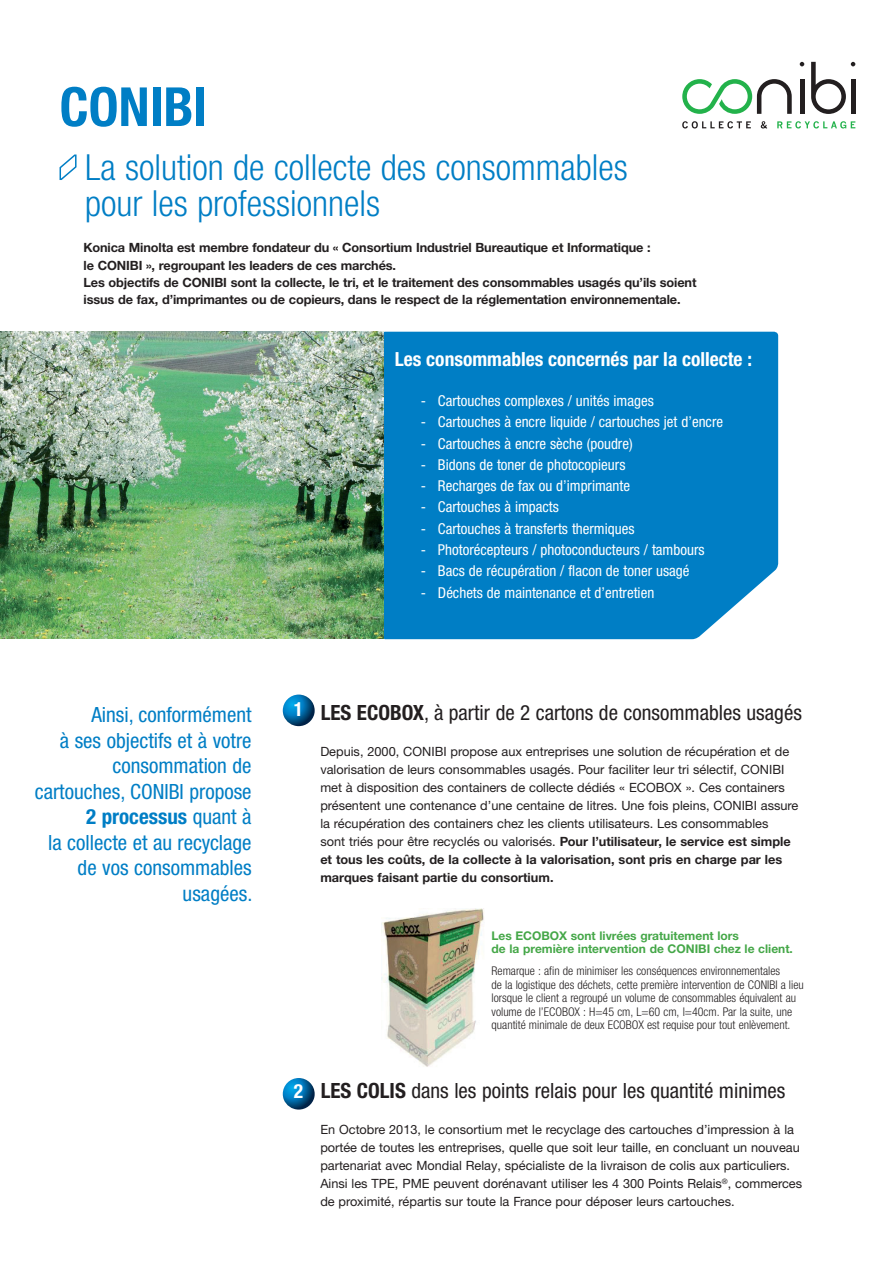
<style>
.page{position:relative;width:893px;height:1263px;background:#fff}
.page>*{position:absolute;margin:0;border:0;box-sizing:border-box;transform-origin:0 0}
.t1{font:700 condensed 54px "Helvetica Neue LTW1 G";color:#007ec5}
.t2{font:300 condensed 36px/36px "Helvetica Neue LTW1 G";color:#007ec5}
.t3{font:condensed 21px/25.5px "Helvetica Neue LTW1 G";color:#007ec5;text-align:right}
.t4{font:condensed 21px "Helvetica Neue LTW1 G";color:#231f20}
.t5{font:700 condensed 19.5px "Helvetica Neue LTW1 G";color:#fff}
.t6{font:condensed 15px "Helvetica Neue LTW1 G";color:#fff}
.t7{font:12.75px/18px "Helvetica Neue LTW1 G";color:#231f20}
.t8{font:700 12.75px/18px "Helvetica Neue LTW1 G";letter-spacing:-.01em;color:#231f20}
.t9{font:300 condensed 12px/13.5px "Helvetica Neue LTW1 G";color:#231f20}
.t10{font:700 12px/13.5px "Helvetica Neue LTW1 G";color:#45a748}
.s1{font-weight:700}
.s2{font-weight:400}
.s3{font-weight:700;font-size:19.5px;color:#fff}
</style>
<div class="page">
<svg style="left:59px;top:154px;width:18px;height:26px"></svg>
<svg style="left:682px;top:121px;width:69px;height:8px"></svg>
<svg style="left:761px;top:121px;width:6px;height:8px"></svg>
<svg style="left:777px;top:121px;width:78px;height:8px"></svg>
<svg style="left:682px;top:79px;width:110px;height:35px"></svg>
<hr style="left:800px;top:79px;width:4px;height:35px;background:#231f20">
<svg style="left:800px;top:62px;width:4px;height:4px"></svg>
<svg style="left:811px;top:62px;width:44px;height:52px"></svg>
<div style="left:384px;top:332px;width:394px;height:307px;background:#007ec5"></div>
<img style="left:0;top:332px;width:384px;height:307px">
<img style="left:382px;top:908px;width:102px;height:159px">
<svg style="left:283px;top:694px;width:32px;height:32px"></svg>
<svg style="left:283px;top:1078px;width:32px;height:31px"></svg>
<h1 class="t1" style="left:60px;top:74px;width:149px">conibi</h1>
<h2 class="t2" style="left:85px;top:150px;width:544px">La solution de collecte des consommables pour les professionnels</h2>
<p class="t8" style="left:84px;top:239px;width:614px;line-height:17.4px">Konica Minolta est membre fondateur du « Consortium Industriel Bureautique et Informatique :<br>le CONIBI », regroupant les leaders de ces marchés.<br>Les objectifs de CONIBI sont la collecte, le tri, et le traitement des consommables usagés qu’ils soient issus de fax, d’imprimantes ou de copieurs, dans le respect de la réglementation environnementale.</p>
<h3 class="t5" style="left:395px;top:348px;width:359px">Les consommables concernés par la collecte :</h3>
<h3 class="t3" style="left:35px;top:702px;width:219px">Ainsi, conformément<br>à ses objectifs et à votre consommation de cartouches, CONIBI propose<br><span class="s1">2 processus</span> quant à<br>la collecte et au recyclage de vos consommables usagées.</h3>
<p class="t6" style="left:421px;top:392px;width:234px">- Cartouches complexes / unités images</p>
<p class="t6" style="left:421px;top:413px;width:304px">- Cartouches à encre liquide / cartouches jet d’encre</p>
<p class="t6" style="left:421px;top:435px;width:213px">- Cartouches à encre sèche (poudre)</p>
<p class="t6" style="left:421px;top:456px;width:206px">- Bidons de toner de photocopieurs</p>
<p class="t6" style="left:421px;top:477px;width:211px">- Recharges de fax ou d’imprimante</p>
<p class="t6" style="left:421px;top:498px;width:139px">- Cartouches à impacts</p>
<p class="t6" style="left:421px;top:520px;width:215px">- Cartouches à transferts thermiques</p>
<p class="t6" style="left:421px;top:541px;width:285px">- Photorécepteurs / photoconducteurs / tambours</p>
<p class="t6" style="left:421px;top:562px;width:270px">- Bacs de récupération / flacon de toner usagé</p>
<p class="t6" style="left:421px;top:583px;width:235px">- Déchets de maintenance et d’entretien</p>
<h3 class="t4" style="left:294px;top:700px;width:509px"><sup>1</sup> <span class="s1">LES ECOBOX</span>, à partir de 2 cartons de consommables usagés</h3>
<p class="t7" style="left:320px;top:742px;width:470px">Depuis, 2000, CONIBI propose aux entreprises une solution de récupération et de valorisation de leurs consommables usagés. Pour faciliter leur tri sélectif, Conibi<br>met à disposition des containers de collecte dédiés « ECOBOX ». Ces containers présentent une contenance d’une centaine de litres. Une fois pleins, Conibi</p>
<p class="t8" style="left:320px;top:796px;width:480px;text-indent:441px"><span class="s2">assure la récupération des containers chez les clients utilisateurs. Les consommables<br>sont triés pour être recyclés ou valorisés.</span> Pour l’utilisateur, le service est simple et tous les coûts, de la collecte à la valorisation, sont pris en charge par les marques faisant partie du consortium.</p>
<p class="t10" style="left:492px;top:929px;width:303px">Les ECOBOX sont livrées gratuitement lors<br>de la première intervention de CONIBI chez le client.</p>
<p class="t9" style="left:492px;top:964px;width:314px">Remarque : afin de minimiser les conséquences environnementales<br>de la logistique des déchets, cette première intervention de CONIBI a lieu lorsque le client a regroupé un volume de consommables équivalent au volume de l’ECOBOX : H=45 cm, L=60 cm, l=40cm. Par la suite, une quantité minimale de deux ECOBOX est requise pour tout enlèvement.</p>
<h3 class="t4" style="left:294px;top:1078px;width:493px"><span class="s3">2</span> <span class="s1">LES COLIS</span> dans les points relais pour les quantité minimes</h3>
<p class="t7" style="left:320px;top:1120px;width:483px">En Octobre 2013, le consortium met le recyclage des cartouches d’impression à la portée de toutes les entreprises, quelle que soit leur taille, en concluant un nouveau partenariat avec Mondial Relay, spécialiste de la livraison de colis aux particuliers.<br>Ainsi les TPE, PME peuvent dorénavant utiliser les 4 300 Points Relais<sup>®</sup>, commerces de proximité, répartis sur toute la France pour déposer leurs cartouches.</p>
</div>
